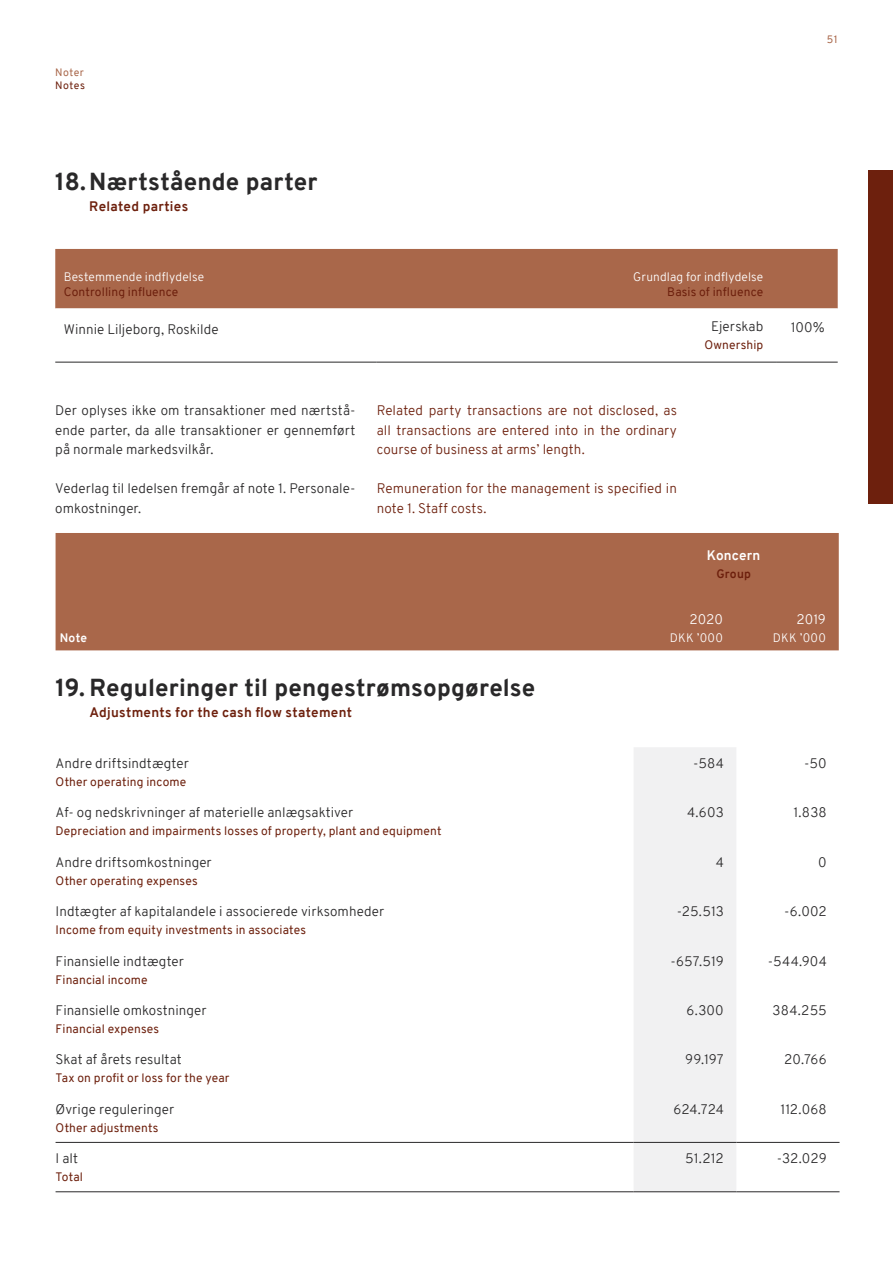
<style>
.page{position:relative;width:893px;height:1263px;background:#fff}
.page>*{position:absolute;margin:0;border:0;box-sizing:border-box;transform-origin:0 0}
.t1{font:800 24px "Overpass";letter-spacing:.01em;color:#292829}
.t2{font:300 13.5px/19.5px "Overpass";letter-spacing:.005em;color:#292829}
.t3{font:300 13.5px/19.5px "Overpass";letter-spacing:.005em;color:#6d200d;text-align:justify}
.t4{font:700 13.5px "Overpass";letter-spacing:.02em;color:#6d200d}
.t5{font:300 13.5px "Overpass";letter-spacing:.005em;color:#fff}
.t6{font:700 13.5px "Overpass";letter-spacing:.01em;color:#fff}
.t7{font:12px "Overpass";letter-spacing:.015em;color:#6d200d}
.t8{font:300 12px "Overpass";letter-spacing:.015em;color:#fff}
.t9{font:700 12px "Overpass";letter-spacing:.02em;color:#6d200d}
.t10{font:700 12px "Overpass";color:#fff}
.t11{font:10.5px "Overpass";letter-spacing:.045em;color:#a9674a}
.t12{font:10.5px "Overpass";letter-spacing:.045em;color:#6d200d}
</style>
<div class="page">
<div style="left:55px;top:249px;width:783px;height:59px;background:#a9674a"></div>
<svg style="left:55px;top:308px;width:783px;height:54px"></svg>
<hr style="left:55px;top:362px;width:322px;height:1px;background:#292829">
<hr style="left:377px;top:362px;width:399px;height:1px;background:#292829">
<hr style="left:776px;top:362px;width:62px;height:1px;background:#292829">
<div style="left:56px;top:533px;width:783px;height:117px;background:#a9674a"></div>
<svg style="left:56px;top:1141px;width:578px;height:52px"></svg>
<svg style="left:634px;top:747px;width:205px;height:446px;fill:#f6f6f7"></svg>
<hr style="left:56px;top:1142px;width:578px;height:1px;background:#292829">
<hr style="left:634px;top:1142px;width:103px;height:1px;background:#292829">
<hr style="left:737px;top:1142px;width:102px;height:1px;background:#292829">
<hr style="left:56px;top:1191px;width:578px;height:1px;background:#292829">
<hr style="left:634px;top:1191px;width:103px;height:1px;background:#292829">
<hr style="left:737px;top:1191px;width:102px;height:1px;background:#292829">
<div style="left:869px;top:170px;width:24px;height:334px;background:#6d200d"></div>
<p class="t11" style="left:55px;top:65px;width:30px">Noter</p>
<p class="t12" style="left:55px;top:78px;width:31px">Notes</p>
<p class="t11" style="left:827px;top:32px;width:12px">51</p>
<h1 class="t1" style="left:55px;top:164px;width:264px">18.Nærtstående parter</h1>
<p class="t4" style="left:89px;top:197px;width:100px">Related parties</p>
<p class="t8" style="left:64px;top:268px;width:142px">Bestemmende indflydelse</p>
<p class="t7" style="left:64px;top:283px;width:116px">Controlling influence</p>
<p class="t8" style="left:633px;top:268px;width:132px">Grundlag for indflydelse</p>
<p class="t7" style="left:667px;top:283px;width:98px">Basis of influence</p>
<p class="t2" style="left:64px;top:320px;width:156px">Winnie Liljeborg, Roskilde</p>
<p class="t2" style="left:711px;top:317px;width:54px">Ejerskab</p>
<p class="t7" style="left:704px;top:337px;width:60px">Ownership</p>
<p class="t2" style="left:791px;top:317px;width:36px">100%</p>
<p class="t2" style="left:55px;top:401px;width:302px">Der oplyses ikke om transaktioner med nærtstå&shy;ende parter, da alle transaktioner er gennemført på normale markedsvilkår.</p>
<p class="t2" style="left:55px;top:479px;width:299px">Vederlag til ledelsen fremgår af note 1. Personale&shy;omkostninger.</p>
<p class="t10" style="left:60px;top:629px;width:29px">Note</p>
<p class="t3" style="left:377px;top:401px;width:302px">Related party transactions are not disclosed, as all transactions are entered into in the ordinary course of business at arms’ length.</p>
<p class="t3" style="left:377px;top:479px;width:302px">Remuneration for the management is specified in note 1. Staff costs.</p>
<p class="t6" style="left:707px;top:546px;width:55px">Koncern</p>
<p class="t9" style="left:716px;top:565px;width:36px">Group</p>
<p class="t5" style="left:690px;top:609px;width:35px">2020</p>
<p class="t8" style="left:670px;top:629px;width:55px">DKK ’000</p>
<p class="t5" style="left:796px;top:609px;width:31px">2019</p>
<p class="t8" style="left:773px;top:629px;width:55px">DKK ’000</p>
<h1 class="t1" style="left:56px;top:671px;width:481px">19. Reguleringer til pengestrømsopgørelse</h1>
<p class="t4" style="left:90px;top:703px;width:264px">Adjustments for the cash flow statement</p>
<p class="t2" style="left:56px;top:754px;width:135px">Andre driftsindtægter</p>
<p class="t7" style="left:56px;top:773px;width:132px">Other operating income</p>
<p class="t2" style="left:693px;top:754px;width:32px">-584</p>
<p class="t2" style="left:804px;top:754px;width:24px">-50</p>
<p class="t2" style="left:56px;top:803px;width:299px">Af- og nedskrivninger af materielle anlægsaktiver</p>
<p class="t7" style="left:56px;top:823px;width:387px">Depreciation and impairments losses of property, plant and equipment</p>
<p class="t2" style="left:687px;top:803px;width:38px">4.603</p>
<p class="t2" style="left:793px;top:803px;width:35px">1.838</p>
<p class="t2" style="left:56px;top:852px;width:158px">Andre driftsomkostninger</p>
<p class="t7" style="left:56px;top:872px;width:144px">Other operating expenses</p>
<p class="t2" style="left:716px;top:852px;width:10px">4</p>
<p class="t2" style="left:818px;top:852px;width:10px">0</p>
<p class="t2" style="left:56px;top:902px;width:330px">Indtægter af kapitalandele i associerede virksomheder</p>
<p class="t7" style="left:56px;top:921px;width:252px">Income from equity investments in associates</p>
<p class="t2" style="left:677px;top:902px;width:49px">-25.513</p>
<p class="t2" style="left:784px;top:902px;width:44px">-6.002</p>
<p class="t2" style="left:56px;top:951px;width:130px">Finansielle indtægter</p>
<p class="t7" style="left:56px;top:971px;width:94px">Financial income</p>
<p class="t2" style="left:670px;top:951px;width:55px">-657.519</p>
<p class="t2" style="left:768px;top:951px;width:61px">-544.904</p>
<p class="t2" style="left:56px;top:1000px;width:153px">Finansielle omkostninger</p>
<p class="t7" style="left:56px;top:1020px;width:105px">Financial expenses</p>
<p class="t2" style="left:686px;top:1000px;width:39px">6.300</p>
<p class="t2" style="left:772px;top:1000px;width:56px">384.255</p>
<p class="t2" style="left:56px;top:1050px;width:128px">Skat af årets resultat</p>
<p class="t7" style="left:56px;top:1069px;width:176px">Tax on profit or loss for the year</p>
<p class="t2" style="left:685px;top:1050px;width:40px">99.197</p>
<p class="t2" style="left:784px;top:1050px;width:44px">20.766</p>
<p class="t2" style="left:56px;top:1099px;width:120px">Øvrige reguleringer</p>
<p class="t7" style="left:56px;top:1119px;width:104px">Other adjustments</p>
<p class="t2" style="left:673px;top:1099px;width:52px">624.724</p>
<p class="t2" style="left:781px;top:1099px;width:48px">112.068</p>
<p class="t2" style="left:56px;top:1149px;width:24px">I alt</p>
<p class="t7" style="left:56px;top:1168px;width:29px">Total</p>
<p class="t2" style="left:685px;top:1149px;width:40px">51.212</p>
<p class="t2" style="left:777px;top:1149px;width:51px">-32.029</p>
</div>
